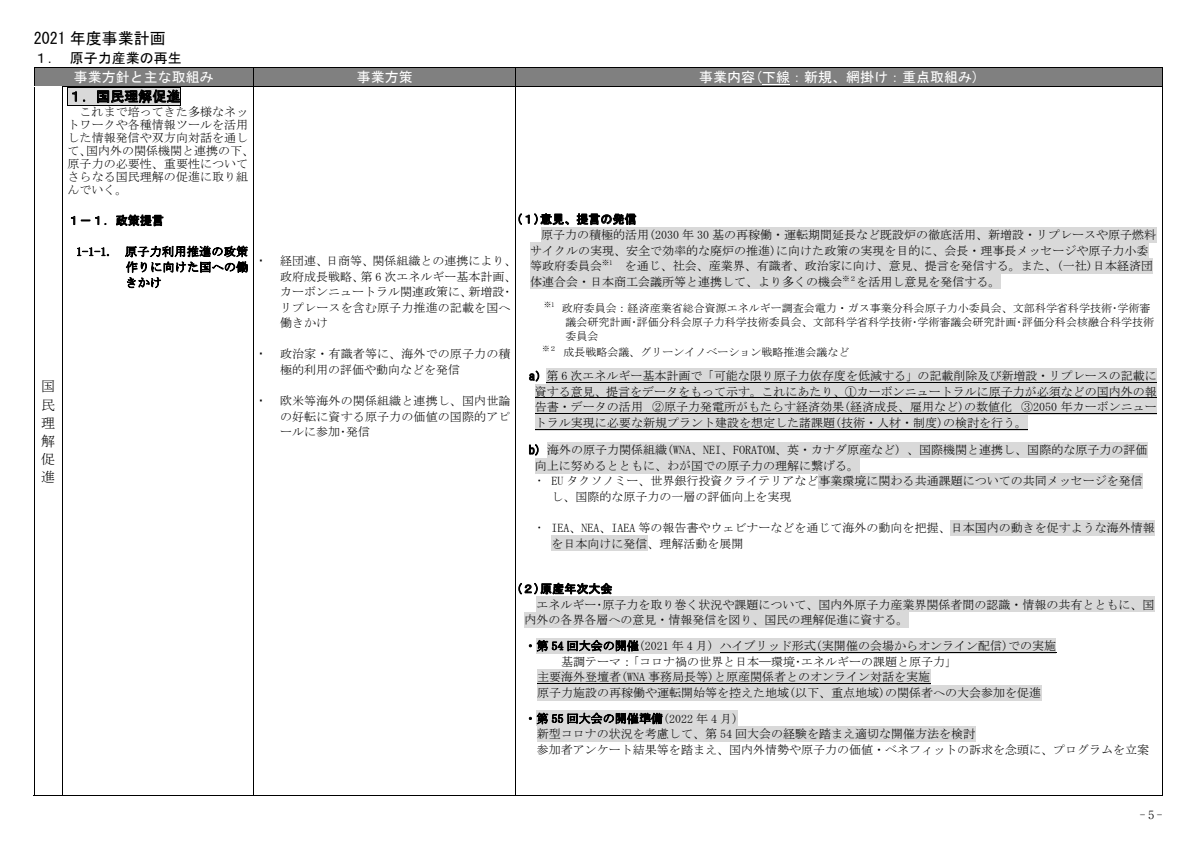
<style>
.page{position:relative;width:1191px;height:842px;background:#fff}
.page>*{position:absolute;margin:0;border:0;box-sizing:border-box;transform-origin:0 0}
.t1{font:16px "MS Gothic";color:#000}
.t2{font:14px "MS Gothic";color:#fff}
.t3{font:14px "MS Gothic";color:#000}
.t4{font:14px/18.2px "MS Mincho";color:#000;text-align:justify}
.t5{font:12px/15.6px "MS Mincho";color:#000}
.t6{font:12px "MS Gothic";letter-spacing:.005em;color:#000}
.t7{font:300 11.3px "Ryumin Pro";color:#000}
.t8{font:11px/14.4px "MS Mincho";color:#000}
.t9{font:7px "MS Mincho";color:#000}
.s1{font-family:"MS Gothic"}
</style>
<div class="page">
<div style="left:34px;top:68px;width:219px;height:18px;background:#808080"></div>
<div style="left:254px;top:68px;width:262px;height:18px;background:#808080"></div>
<div style="left:521px;top:68px;width:635px;height:18px;background:#808080"></div>
<svg style="left:762px;top:84px;width:28px;height:1px"></svg>
<hr style="left:34px;top:67px;width:1128px;height:1px;background:#000">
<svg style="left:253px;top:68px;width:1px;height:18px"></svg>
<svg style="left:516px;top:68px;width:1px;height:18px"></svg>
<div style="left:68px;top:87px;width:112px;height:19px;background:#d9d9d9"></div>
<hr style="left:68px;top:87px;width:113px;height:1px;background:#000">
<hr style="left:68px;top:106px;width:113px;height:1px;background:#000">
<svg style="left:180px;top:88px;width:1px;height:19px"></svg>
<div style="left:541px;top:227px;width:615px;height:15px;background:#d9d9d9"></div>
<div style="left:530px;top:242px;width:618px;height:16px;background:#d9d9d9"></div>
<div style="left:530px;top:258px;width:623px;height:16px;background:#d9d9d9"></div>
<div style="left:530px;top:274px;width:470px;height:15px;background:#d9d9d9"></div>
<div style="left:546px;top:368px;width:610px;height:16px;background:#d9d9d9"></div>
<hr style="left:546px;top:382px;width:610px;height:1px;background:#000">
<div style="left:535px;top:384px;width:621px;height:15px;background:#d9d9d9"></div>
<hr style="left:535px;top:398px;width:621px;height:1px;background:#000">
<div style="left:535px;top:399px;width:621px;height:16px;background:#d9d9d9"></div>
<hr style="left:535px;top:413px;width:621px;height:1px;background:#000">
<div style="left:535px;top:415px;width:492px;height:15px;background:#d9d9d9"></div>
<hr style="left:535px;top:429px;width:492px;height:1px;background:#000">
<div style="left:547px;top:442px;width:600px;height:16px;background:#d9d9d9"></div>
<div style="left:535px;top:458px;width:324px;height:15px;background:#d9d9d9"></div>
<div style="left:818px;top:473px;width:324px;height:16px;background:#d9d9d9"></div>
<div style="left:950px;top:520px;width:204px;height:16px;background:#d9d9d9"></div>
<div style="left:551px;top:536px;width:96px;height:15px;background:#d9d9d9"></div>
<div style="left:536px;top:596px;width:618px;height:16px;background:#d9d9d9"></div>
<div style="left:524px;top:612px;width:384px;height:16px;background:#d9d9d9"></div>
<div style="left:536px;top:638px;width:520px;height:16px;background:#d9d9d9"></div>
<hr style="left:720px;top:652px;width:336px;height:1px;background:#000">
<div style="left:537px;top:669px;width:393px;height:16px;background:#d9d9d9"></div>
<hr style="left:537px;top:683px;width:393px;height:1px;background:#000">
<div style="left:537px;top:685px;width:504px;height:15px;background:#d9d9d9"></div>
<div style="left:536px;top:711px;width:202px;height:15px;background:#d9d9d9"></div>
<div style="left:537px;top:726px;width:438px;height:16px;background:#d9d9d9"></div>
<svg style="left:34px;top:68px;width:1px;height:18px"></svg>
<hr style="left:62px;top:86px;width:1100px;height:1px;background:#000">
<svg style="left:1162px;top:67px;width:1px;height:20px"></svg>
<hr style="left:34px;top:87px;width:1px;height:708px;background:#000">
<svg style="left:34px;top:795px;width:28px;height:1px"></svg>
<hr style="left:62px;top:87px;width:1px;height:708px;background:#000">
<hr style="left:62px;top:795px;width:191px;height:1px;background:#000">
<hr style="left:253px;top:87px;width:1px;height:708px;background:#000">
<hr style="left:254px;top:795px;width:262px;height:1px;background:#000">
<hr style="left:516px;top:87px;width:1px;height:708px;background:#000">
<hr style="left:516px;top:795px;width:646px;height:1px;background:#000">
<hr style="left:1162px;top:87px;width:1px;height:708px;background:#000">
<h1 class="t1" style="left:34px;top:31px;width:134px">2021 年度事業計画</h1>
<p class="t3" style="left:34px;top:51px;width:149px">１．原子力産業の再生</p>
<p class="t2" style="left:74px;top:70px;width:141px">事業方針と主な取組み</p>
<p class="t2" style="left:357px;top:70px;width:57px">事業方策</p>
<p class="t2" style="left:699px;top:70px;width:281px">事業内容(下線：新規、網掛け：重点取組み)</p>
<p class="t4" style="left:41px;top:377px;width:15px">国民理解促進</p>
<p class="t3" style="left:68px;top:89px;width:114px">１．国民理解促進</p>
<p class="t5" style="left:68px;top:106px;width:188px;line-height:13px;text-indent:12px">これまで培ってきた多様なネットワークや各種情報ツールを活用した情報発信や双方向対話を通して、国内外の関係機関と連携の下、原子力の必要性、重要性についてさらなる国民理解の促進に取り組んでいく。</p>
<p class="t6" style="left:68px;top:214px;width:98px">１－１．政策提言</p>
<p class="t5" style="left:126px;top:244px;width:124px;text-align:justify;text-indent:-50px">1-1-1. 原子力利用推進の政策作りに向けた国への働きかけ</p>
<p class="t5" style="left:280px;top:253px;width:238px">経団連、日商等、関係組織との連携により、政府成長戦略、第 6 次エネルギー基本計画、カーボンニュートラル関連政策に、新増設･リプレースを含む原子力推進の記載を国へ働きかけ</p>
<p class="t5" style="left:280px;top:346px;width:232px">政治家・有識者等に、海外での原子力の積極的利用の評価や動向などを発信</p>
<p class="t5" style="left:280px;top:393px;width:232px;text-align:justify">欧米等海外の関係組織と連携し、国内世論の好転に資する原子力の価値の国際的アピールに参加･発信</p>
<p class="t6" style="left:516px;top:213px;width:122px">(１)意見、提言の発信</p>
<p class="t5" style="left:530px;top:227px;width:627px;text-indent:11px">原子力の積極的活用(2030 年 30 基の再稼働・運転期間延長など既設炉の徹底活用、新増設・リプレースや原子燃料サイクルの実現、安全で効率的な廃炉の推進)に向けた政策の実現を目的に、会長・理事長メッセージや原子力小委等政府委員会<sup>※1</sup> を通じ、社会、産業界、有識者、政治家に向け、意見、提言を発信する。また、(一社)日本経済団体連合会・日本商工会議所等と連携して、より多くの機会<sup>※２</sup>を活用し意見を発信する。</p>
<p class="t9" style="left:544px;top:301px;width:12px">※1</p>
<p class="t8" style="left:565px;top:300px;width:590px;text-indent:-4px">政府委員会：経済産業省総合資源エネルギー調査会電力・ガス事業分科会原子力小委員会、文部科学省科学技術･学術審議会研究計画･評価分科会原子力科学技術委員会、文部科学省科学技術･学術審議会研究計画･評価分科会核融合科学技術委員会</p>
<p class="t9" style="left:542px;top:345px;width:16px">※２</p>
<p class="t8" style="left:563px;top:345px;width:287px">成長戦略会議、グリーンイノベーション戦略推進会議など</p>
<p class="t5" style="left:535px;top:368px;width:623px;text-align:justify;text-indent:-6px"><span class="s1">a）</span>第 6 次エネルギー基本計画で「可能な限り原子力依存度を低減する」の記載削除及び新増設・リプレースの記載に資する意見、提言をデータをもって示す。これにあたり、①カーボンニュートラルに原子力が必須などの国内外の報告書・データの活用 ②原子力発電所がもたらす経済効果(経済成長、雇用など)の数値化 ③2050 年カーボンニュートラル実現に必要な新規プラント建設を想定した諸課題(技術・人材・制度)の検討を行う。</p>
<p class="t5" style="left:535px;top:442px;width:614px;text-indent:-6px"><span class="s1">b)</span> 海外の原子力関係組織(WNA、NEI、FORATOM、英・カナダ原産など) 、国際機関と連携し、国際的な原子力の評価向上に努めるとともに、わが国での原子力の理解に繋げる。</p>
<p class="t5" style="left:551px;top:473px;width:592px">EU タクソノミー、世界銀行投資クライテリアなど事業環境に関わる共通課題についての共同メッセージを発信し、国際的な原子力の一層の評価向上を実現</p>
<p class="t5" style="left:551px;top:520px;width:604px">IEA、NEA、IAEA 等の報告書やウェビナーなどを通じて海外の動向を把握、日本国内の動きを促すような海外情報を日本向けに発信、理解活動を展開</p>
<p class="t6" style="left:516px;top:583px;width:98px">(２)原産年次大会</p>
<p class="t5" style="left:524px;top:596px;width:631px;text-indent:12px">エネルギー･原子力を取り巻く状況や課題について、国内外原子力産業界関係者間の認識・情報の共有とともに、国内外の各界各層への意見・情報発信を図り、国民の理解促進に資する。</p>
<p class="t5" style="left:524px;top:638px;width:533px">・第 54 回大会の開催(2021 年 4 月) ハイブリッド形式(実開催の会場からオンライン配信)での実施</p>
<p class="t5" style="left:561px;top:653px;width:391px">基調テーマ：｢コロナ禍の世界と日本―環境･エネルギーの課題と原子力｣</p>
<p class="t5" style="left:537px;top:669px;width:394px">主要海外登壇者(WNA 事務局長等)と原産関係者とのオンライン対話を実施</p>
<p class="t5" style="left:537px;top:685px;width:505px">原子力施設の再稼働や運転開始等を控えた地域(以下、重点地域)の関係者への大会参加を促進</p>
<p class="t5" style="left:537px;top:711px;width:613px;text-indent:-13px">・第 55 回大会の開催準備(2022 年 4 月)<br>新型コロナの状況を考慮して、第 54 回大会の経験を踏まえ適切な開催方法を検討<br>参加者アンケート結果等を踏まえ、国内外情勢や原子力の価値・ベネフィットの訴求を念頭に、プログラムを立案</p>
<p class="t7" style="left:1140px;top:806px;width:24px">-5-</p>
</div>
